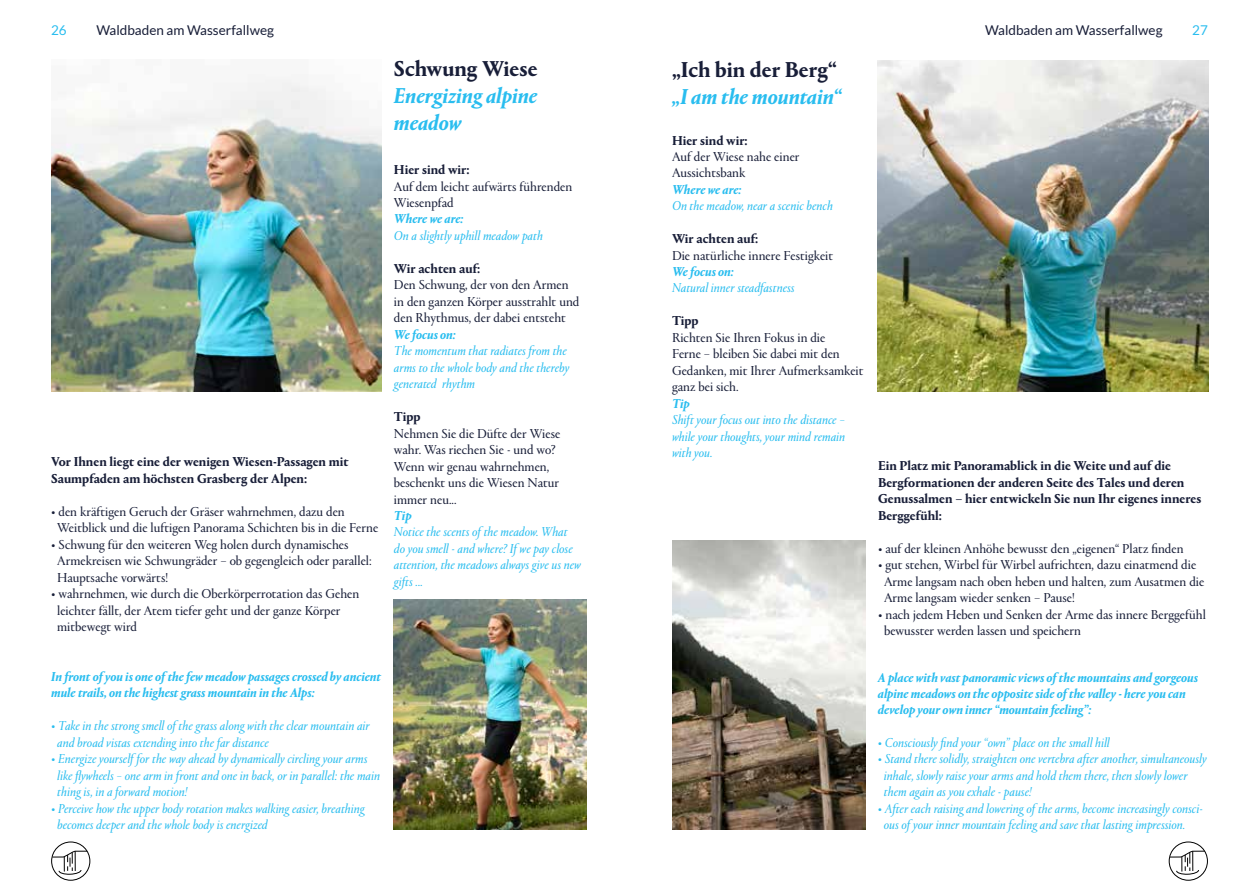
<style>
.page{position:relative;width:1259px;height:893px;background:#fff}
.page>*{position:absolute;margin:0;border:0;box-sizing:border-box;transform-origin:0 0}
.t1{font:italic 700 22.5px/27px "Portrait LF";color:#29bdef}
.t2{font:700 22.5px "Portrait LF";color:#181e38}
.t3{font:italic 13.5px/16.5px "Portrait LF";color:#29bdef}
.t4{font:13.5px/16.5px "Portrait LF";color:#181e38}
.t5{font:italic 700 13.5px/16.2px "Portrait LF";color:#29bdef}
.t6{font:700 13.5px/16.5px "Portrait LF";color:#181e38}
.t7{font:13.5px "Lato";color:#181e38}
.t8{font:13.5px "Lato";color:#29bdef}
</style>
<div class="page">
<svg style="left:51px;top:841px;width:39px;height:40px"></svg>
<svg style="left:1168px;top:841px;width:40px;height:40px"></svg>
<img style="left:394px;top:600px;width:193px;height:229px">
<img style="left:51px;top:79px;width:330px;height:312px">
<img style="left:672px;top:540px;width:193px;height:289px">
<img style="left:878px;top:60px;width:330px;height:332px">
<p class="t8" style="left:51px;top:23px;width:17px">26</p>
<p class="t7" style="left:96px;top:23px;width:179px">Waldbaden am Wasserfallweg</p>
<p class="t7" style="left:985px;top:23px;width:179px">Waldbaden am Wasserfallweg</p>
<p class="t8" style="left:1192px;top:23px;width:17px">27</p>
<h1 class="t2" style="left:394px;top:53px;width:145px">Schwung Wiese</h1>
<h1 class="t1" style="left:394px;top:81px;width:145px">Energizing alpine meadow</h1>
<p class="t6" style="left:394px;top:161px;width:77px">Hier sind wir:</p>
<p class="t4" style="left:394px;top:178px;width:180px">Auf dem leicht aufwärts führenden<br>Wiesenpfad</p>
<p class="t5" style="left:394px;top:210px;width:71px">Where we are:</p>
<p class="t3" style="left:394px;top:227px;width:150px">On a slightly uphill meadow path</p>
<p class="t6" style="left:394px;top:260px;width:88px">Wir achten auf:</p>
<p class="t4" style="left:394px;top:276px;width:187px">Den Schwung, der von den Armen in den ganzen Körper ausstrahlt und den Rhythmus, der dabei entsteht</p>
<p class="t5" style="left:394px;top:325px;width:63px">We focus on:</p>
<p class="t3" style="left:394px;top:342px;width:177px">The momentum that radiates from the arms to the whole body and the thereby generated rhythm</p>
<p class="t6" style="left:394px;top:408px;width:28px">Tipp</p>
<p class="t4" style="left:394px;top:425px;width:168px">Nehmen Sie die Düfte der Wiese wahr. Was riechen Sie - und wo?<br>Wenn wir genau wahrnehmen, beschenkt uns die Wiesen Natur immer neu...</p>
<p class="t5" style="left:394px;top:507px;width:19px">Tip</p>
<p class="t3" style="left:394px;top:523px;width:189px">Notice the scents of the meadow. What do you smell - and where? If we pay close attention, the meadows always give us new gifts ...</p>
<h1 class="t2" style="left:672px;top:54px;width:166px">„Ich bin der Berg“</h1>
<h1 class="t1" style="left:672px;top:82px;width:171px">„I am the mountain“</h1>
<p class="t6" style="left:672px;top:131px;width:77px">Hier sind wir:</p>
<p class="t4" style="left:672px;top:148px;width:129px">Auf der Wiese nahe einer<br>Aussichtsbank</p>
<p class="t5" style="left:672px;top:180px;width:71px">Where we are:</p>
<p class="t3" style="left:672px;top:197px;width:162px">On the meadow, near a scenic bench</p>
<p class="t6" style="left:672px;top:230px;width:88px">Wir achten auf:</p>
<p class="t4" style="left:672px;top:247px;width:163px">Die natürliche innere Festigkeit</p>
<p class="t5" style="left:672px;top:263px;width:63px">We focus on:</p>
<p class="t3" style="left:672px;top:279px;width:124px">Natural inner steadfastness</p>
<p class="t6" style="left:672px;top:312px;width:28px">Tipp</p>
<p class="t4" style="left:672px;top:329px;width:193px">Richten Sie Ihren Fokus in die<br>Ferne – bleiben Sie dabei mit den<br>Gedanken, mit Ihrer Aufmerksamkeit ganz bei sich.</p>
<p class="t5" style="left:672px;top:394px;width:19px">Tip</p>
<p class="t3" style="left:672px;top:411px;width:175px;text-align:justify">Shift your focus out into the distance – while your thoughts, your mind remain with you.</p>
<p class="t6" style="left:51px;top:453px;width:299px">Vor Ihnen liegt eine der wenigen Wiesen-Passagen mit<br>Saumpfaden am höchsten Grasberg der Alpen:</p>
<p class="t4" style="left:57px;top:503px;width:323px;text-indent:-6px">• den kräftigen Geruch der Gräser wahrnehmen, dazu den<br>Weitblick und die luftigen Panorama Schichten bis in die Ferne</p>
<p class="t4" style="left:57px;top:536px;width:316px;text-indent:-6px">• Schwung für den weiteren Weg holen durch dynamisches<br>Armekreisen wie Schwungräder – ob gegengleich oder parallel:<br>Hauptsache vorwärts!</p>
<p class="t4" style="left:57px;top:585px;width:304px;text-indent:-6px">• wahrnehmen, wie durch die Oberkörperrotation das Gehen leichter fällt, der Atem tiefer geht und der ganze Körper mitbewegt wird</p>
<p class="t5" style="left:51px;top:668px;width:331px">In front of you is one of the few meadow passages crossed by ancient mule trails, on the highest grass mountain in the Alps:</p>
<p class="t3" style="left:57px;top:717px;width:314px;text-indent:-6px">• Take in the strong smell of the grass along with the clear mountain air and broad vistas extending into the far distance</p>
<p class="t3" style="left:57px;top:750px;width:324px;text-indent:-6px">• Energize yourself for the way ahead by dynamically circling your arms like flywheels – one arm in front and one in back, or in parallel: the main thing is, in a forward motion!</p>
<p class="t3" style="left:57px;top:800px;width:309px;text-indent:-6px">• Perceive how the upper body rotation makes walking easier, breathing becomes deeper and the whole body is energized</p>
<p class="t6" style="left:878px;top:457px;width:325px">Ein Platz mit Panoramablick in die Weite und auf die Bergformationen der anderen Seite des Tales und deren Genussalmen – hier entwickeln Sie nun Ihr eigenes inneres Berggefühl:</p>
<p class="t4" style="left:878px;top:540px;width:307px">• auf der kleinen Anhöhe bewusst den „eigenen“ Platz finden</p>
<p class="t4" style="left:884px;top:556px;width:322px;text-indent:-6px">• gut stehen, Wirbel für Wirbel aufrichten, dazu einatmend die<br>Arme langsam nach oben heben und halten, zum Ausatmen die<br>Arme langsam wieder senken – Pause!</p>
<p class="t4" style="left:884px;top:606px;width:323px;text-indent:-6px">• nach jedem Heben und Senken der Arme das innere Berggefühl bewusster werden lassen und speichern</p>
<p class="t5" style="left:878px;top:668px;width:322px">A place with vast panoramic views of the mountains and gorgeous alpine meadows on the opposite side of the valley - here you can develop your own inner “mountain feeling”:</p>
<p class="t3" style="left:878px;top:734px;width:233px">• Consciously find your “own” place on the small hill</p>
<p class="t3" style="left:884px;top:750px;width:324px;text-indent:-6px">• Stand there solidly, straighten one vertebra after another, simultaneously inhale, slowly raise your arms and hold them there, then slowly lower them again as you exhale - pause!</p>
<p class="t3" style="left:884px;top:800px;width:320px;text-indent:-6px">• After each raising and lowering of the arms, become increasingly consci&shy;ous of your inner mountain feeling and save that lasting impression.</p>
</div>
